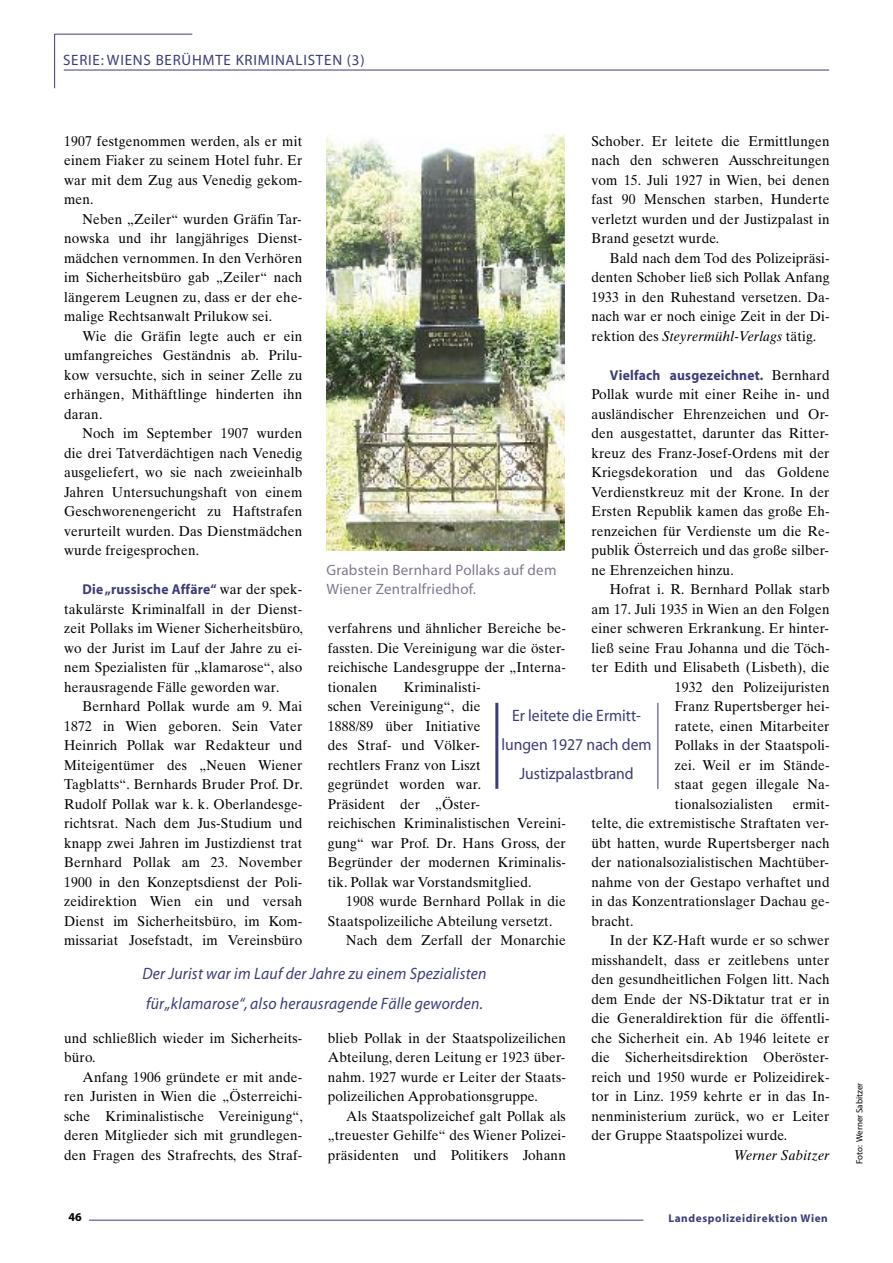
<style>
.page{position:relative;width:893px;height:1263px;background:#fff}
.page>*{position:absolute;margin:0;border:0;box-sizing:border-box;transform-origin:0 0}
.t1{font:italic 16.5px/29.2px "Myriad";letter-spacing:.015em;color:#3c3c78;scale:.95 1}
.t2{font:16.5px/29.2px "Myriad";color:#3c3c78;text-align:center;scale:.95 1}
.t3{font:15px/19.5px "Myriad";letter-spacing:.015em;color:#817791}
.t4{font:15px "Myriad";letter-spacing:.05em;color:#3c3c78}
.t5{font:14.25px/19.5px "Times Ten";letter-spacing:.015em;color:#000;text-align:justify;scale:.95 1}
.t6{font:700 14.25px "Myriad";letter-spacing:.015em;color:#3c3c78;scale:.95 1}
.t7{font:italic 14.25px "Times Ten";letter-spacing:.015em;color:#000;scale:.95 1}
.t8{font:700 12px "Myriad";color:#000}
.t9{font:700 11.25px "Myriad";letter-spacing:.055em;color:#3c3c78}
.t10{font:9px "Myriad";color:#000}
.s1{font-style:italic}
.s2{font-family:"Times Ten";font-weight:400;color:#000}
</style>
<div class="page">
<hr style="left:64px;top:70px;width:765px;height:1px;background:#3c3c78">
<hr style="left:54px;top:34px;width:1px;height:54px;background:#3c3c78">
<hr style="left:54px;top:34px;width:138px;height:1px;background:#3c3c78">
<hr style="left:89px;top:1220px;width:554px;height:1px;background:#3c3c78">
<img style="left:326px;top:135px;width:239px;height:416px">
<hr style="left:495px;top:703px;width:3px;height:86px;background:#3c3c78">
<hr style="left:658px;top:703px;width:1px;height:86px;background:#3c3c78">
<p class="t4" style="left:63px;top:54px;width:303px">SERIE: WIENS BERÜHMTE KRIMINALISTEN (3)</p>
<p class="t5" style="left:591px;top:132px;width:252px">Schober. Er leitete die Ermittlungen nach den schweren Ausschreitungen vom 15. Juli 1927 in Wien, bei denen fast 90 Menschen starben, Hunderte verletzt wurden und der Justizpalast in Brand gesetzt wurde.</p>
<p class="t5" style="left:591px;top:249px;width:252px;text-indent:18px">Bald nach dem Tod des Polizeipräsi&shy;denten Schober ließ sich Pollak Anfang 1933 in den Ruhestand versetzen. Da&shy;nach war er noch einige Zeit in der Di&shy;rektion des <span class="s1">Steyrermühl-Verlags</span> tätig.</p>
<p class="t6" style="left:610px;top:370px;width:233px">Vielfach ausgezeichnet. <span class="s2">Bernhard</span></p>
<p class="t5" style="left:591px;top:386px;width:252px">Pollak wurde mit einer Reihe in- und ausländischer Ehrenzeichen und Or&shy;den ausgestattet, darunter das Ritter&shy;kreuz des Franz-Josef-Ordens mit der Kriegsdekoration und das Goldene Verdienstkreuz mit der Krone. In der Ersten Republik kamen das große Eh&shy;renzeichen für Verdienste um die Re&shy;publik Österreich und das große silber&shy;ne Ehrenzeichen hinzu.</p>
<p class="t5" style="left:610px;top:581px;width:233px">Hofrat i. R. Bernhard Pollak starb</p>
<p class="t5" style="left:591px;top:600px;width:252px">am 17. Juli 1935 in Wien an den Folgen</p>
<p class="t5" style="left:591px;top:620px;width:252px">einer schweren Erkrankung. Er hinter-</p>
<p class="t5" style="left:591px;top:639px;width:252px">ließ seine Frau Johanna und die Töch-</p>
<p class="t5" style="left:591px;top:659px;width:252px">ter Edith und Elisabeth (Lisbeth), die</p>
<p class="t5" style="left:675px;top:678px;width:164px">1932 den Polizeijuristen</p>
<p class="t5" style="left:675px;top:698px;width:164px">Franz Rupertsberger hei-</p>
<p class="t5" style="left:675px;top:717px;width:164px">ratete, einen Mitarbeiter</p>
<p class="t5" style="left:675px;top:737px;width:164px">Pollaks in der Staatspoli-</p>
<p class="t5" style="left:675px;top:756px;width:164px">zei. Weil er im Stände-</p>
<p class="t5" style="left:675px;top:776px;width:164px">staat gegen illegale Na-</p>
<p class="t5" style="left:675px;top:795px;width:105px">tionalsozialisten</p>
<p class="t5" style="left:64px;top:132px;width:252px">1907 festgenommen werden, als er mit einem Fiaker zu seinem Hotel fuhr. Er war mit dem Zug aus Venedig gekom&shy;men.</p>
<p class="t5" style="left:64px;top:210px;width:252px;text-indent:18px">Neben „Zeiler“ wurden Gräfin Tar&shy;nowska und ihr langjähriges Dienst&shy;mädchen vernommen. In den Verhören im Sicherheitsbüro gab „Zeiler“ nach längerem Leugnen zu, dass er der ehe&shy;malige Rechtsanwalt Prilukow sei.</p>
<p class="t5" style="left:64px;top:327px;width:252px;text-indent:18px">Wie die Gräfin legte auch er ein umfangreiches Geständnis ab. Prilu&shy;kow versuchte, sich in seiner Zelle zu erhängen, Mithäftlinge hinderten ihn daran.</p>
<p class="t5" style="left:64px;top:425px;width:252px;text-indent:18px">Noch im September 1907 wurden die drei Tatverdächtigen nach Venedig ausgeliefert, wo sie nach zweieinhalb Jahren Untersuchungshaft von einem Geschworenengericht zu Haftstrafen verurteilt wurden. Das Dienstmädchen wurde freigesprochen.</p>
<p class="t6" style="left:83px;top:584px;width:233px">Die„russische Affäre“ <span class="s2">war der spek-</span></p>
<p class="t5" style="left:64px;top:600px;width:253px">takulärste Kriminalfall in der Dienst&shy;zeit Pollaks im Wiener Sicherheitsbüro, wo der Jurist im Lauf der Jahre zu ei&shy;nem Spezialisten für „klamarose“, also herausragende Fälle geworden war.</p>
<p class="t5" style="left:64px;top:698px;width:253px;text-indent:18px">Bernhard Pollak wurde am 9. Mai 1872 in Wien geboren. Sein Vater Heinrich Pollak war Redakteur und Miteigentümer des „Neuen Wiener Tagblatts“. Bernhards Bruder Prof. Dr.<br>Rudolf Pollak war k. k. Oberlandesge&shy;richtsrat. Nach dem Jus-Studium und knapp zwei Jahren im Justizdienst trat Bernhard Pollak am 23. November 1900 in den Konzeptsdienst der Poli&shy;zeidirektion Wien ein und versah Dienst im Sicherheitsbüro, im Kom&shy;missariat Josefstadt, im Vereinsbüro</p>
<p class="t3" style="left:326px;top:561px;width:232px">Grabstein Bernhard Pollaks auf dem<br>Wiener Zentralfriedhof.</p>
<p class="t5" style="left:328px;top:620px;width:252px">verfahrens und ähnlicher Bereiche be&shy;fassten. Die Vereinigung war die öster&shy;reichische Landesgruppe der „Interna&shy;tionalen</p>
<p class="t5" style="left:328px;top:678px;width:252px;text-align:left;text-indent:76px">Kriminalisti-<br>schen Vereinigung“, die<br>1888/89 über Initiative<br>des Straf- und Völker-<br>rechtlers Franz von Liszt<br>gegründet worden war.<br>Präsident der „Öster-<br>reichischen Kriminalistischen Vereini&shy;gung“ war Prof. Dr. Hans Gross, der<br>Begründer der modernen Kriminalis&shy;tik. Pollak war Vorstandsmitglied.</p>
<p class="t5" style="left:346px;top:893px;width:233px">1908 wurde Bernhard Pollak in die</p>
<p class="t5" style="left:328px;top:912px;width:238px">Staatspolizeiliche Abteilung versetzt.</p>
<p class="t5" style="left:346px;top:932px;width:233px">Nach dem Zerfall der Monarchie</p>
<p class="t2" style="left:501px;top:702px;width:160px">Er leitete die Ermitt&shy;lungen 1927 nach dem<br>Justizpalastbrand</p>
<p class="t5" style="left:591px;top:795px;width:252px;text-indent:201px">ermit&shy;telte, die extremistische Straftaten ver&shy;übt hatten, wurde Rupertsberger nach der nationalsozialistischen Machtüber&shy;nahme von der Gestapo verhaftet und in das Konzentrationslager Dachau ge&shy;bracht.</p>
<p class="t5" style="left:591px;top:932px;width:252px;text-indent:18px">In der KZ-Haft wurde er so schwer misshandelt, dass er zeitlebens unter den gesundheitlichen Folgen litt. Nach dem Ende der NS-Diktatur trat er in die Generaldirektion für die öffentli&shy;che Sicherheit ein. Ab 1946 leitete er die Sicherheitsdirektion Oberöster&shy;reich und 1950 wurde er Polizeidirek&shy;tor in Linz. 1959 kehrte er in das In&shy;nenministerium zurück, wo er Leiter der Gruppe Staatspolizei wurde.</p>
<p class="t7" style="left:734px;top:1149px;width:102px">Werner Sabitzer</p>
<p class="t1" style="left:142px;top:961px;width:364px">Der Jurist war im Lauf der Jahre zu einem Spezialisten für„klamarose“, also herausragende Fälle geworden.</p>
<p class="t5" style="left:328px;top:1029px;width:252px">blieb Pollak in der Staatspolizeilichen Abteilung, deren Leitung er 1923 über&shy;nahm. 1927 wurde er Leiter der Staats&shy;polizeilichen Approbationsgruppe.</p>
<p class="t5" style="left:328px;top:1107px;width:252px;text-indent:18px">Als Staatspolizeichef galt Pollak als „treuester Gehilfe“ des Wiener Polizei&shy;präsidenten und Politikers Johann</p>
<p class="t5" style="left:64px;top:1029px;width:252px">und schließlich wieder im Sicherheits&shy;büro.</p>
<p class="t5" style="left:64px;top:1068px;width:253px;text-indent:18px">Anfang 1906 gründete er mit ande&shy;ren Juristen in Wien die „Österreichi&shy;sche Kriminalistische Vereinigung“, deren Mitglieder sich mit grundlegen&shy;den Fragen des Strafrechts, des Straf-</p>
<p class="t8" style="left:68px;top:1213px;width:15px">46</p>
<p class="t9" style="left:668px;top:1214px;width:161px">Landespolizeidirektion Wien</p>
<p class="t10" style="left:856px;top:1164px;width:83px;rotate:-90deg">Foto: Werner Sabitzer</p>
</div>
